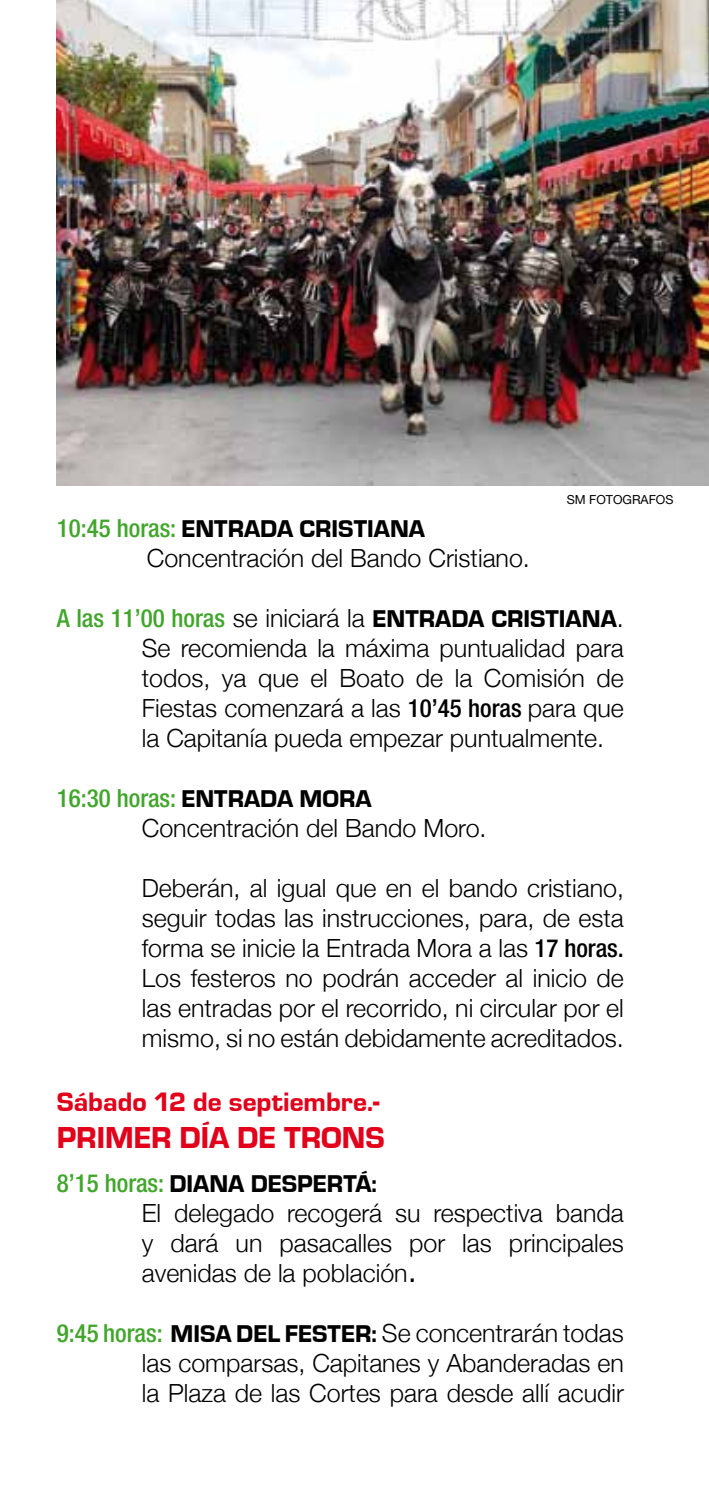
<style>
.page{position:relative;width:709px;height:1489px;background:#fff}
.page>*{position:absolute;margin:0;border:0;box-sizing:border-box;transform-origin:0 0}
.t1{font:31.25px "Eurostile T Heav";color:#e2001a}
.t2{font:27.5px "Eurostile T Heav";color:#e2001a}
.t3{font:300 25px/30px "Helvetica Neue";color:#000;text-align:justify}
.t4{font:25px "Eurostile T Heav";color:#000}
.t5{font:12.5px "Helvetica Neue";color:#000}
.s1{font-family:"Helvetica Neue";font-weight:500;font-stretch:condensed;color:#41a62b}
.s2{font-family:"Helvetica Neue";font-weight:300}
.s3{font-weight:500;font-stretch:condensed}
.s4{font-weight:500;font-stretch:condensed;color:#41a62b}
.s5{font-family:"Eurostile T Heav";font-weight:400}
.s6{font-family:"Verdana";font-weight:400}
</style>
<div class="page">
<img style="left:57px;top:0;width:652px;height:485px">
<p class="t4" style="left:57px;top:515px;width:370px"><span class="s1">10:45 horas:</span> ENTRADA CRISTIANA</p>
<p class="t3" style="left:147px;top:543px;width:385px">Concentración del Bando Cristiano.</p>
<p class="t5" style="left:566px;top:492px;width:108px">SM FOTOGRAFOS</p>
<p class="t4" style="left:57px;top:605px;width:568px"><span class="s1">A las 11’00 horas</span> <span class="s2">se iniciará la</span> ENTRADA CRISTIANA<span class="s2">.</span></p>
<p class="t3" style="left:142px;top:633px;width:483px">Se recomienda la máxima puntualidad para todos, ya que el Boato de la Comisión de Fiestas comenzará a las <span class="s3">10’45 horas</span> para que la Capitanía pueda empezar puntualmente.</p>
<p class="t3" style="left:142px;top:783px;width:346px;text-indent:-85px"><span class="s4">16:30 horas:</span> <span class="s5">ENTRADA MORA<br></span>Concentración del Bando Moro.</p>
<p class="t3" style="left:142px;top:873px;width:483px">Deberán, al igual que en el bando cristiano, seguir todas las instrucciones, para, de esta forma se inicie la Entrada Mora a las <span class="s3">17 horas.<br></span>Los festeros no podrán acceder al inicio de las entradas por el recorrido, ni circular por el mismo, si no están debidamente acreditados.</p>
<p class="t2" style="left:57px;top:1086px;width:324px">Sábado 12 de septiembre.-</p>
<p class="t1" style="left:57px;top:1120px;width:329px">PRIMER DÍA DE TRONS</p>
<p class="t4" style="left:57px;top:1170px;width:322px"><span class="s1">8’15 horas:</span> DIANA DESPERTÁ:</p>
<p class="t3" style="left:142px;top:1197px;width:483px">El delegado recogerá su respectiva banda y dará un pasacalles por las principales avenidas de la población<span class="s6">.</span></p>
<p class="t3" style="left:142px;top:1317px;width:483px;text-indent:-85px"><span class="s4">9:45 horas:</span> <span class="s5">MISA DEL FESTER:</span> Se concentrarán todas las comparsas, Capitanes y Abanderadas en la Plaza de las Cortes para desde allí acudir</p>
</div>
